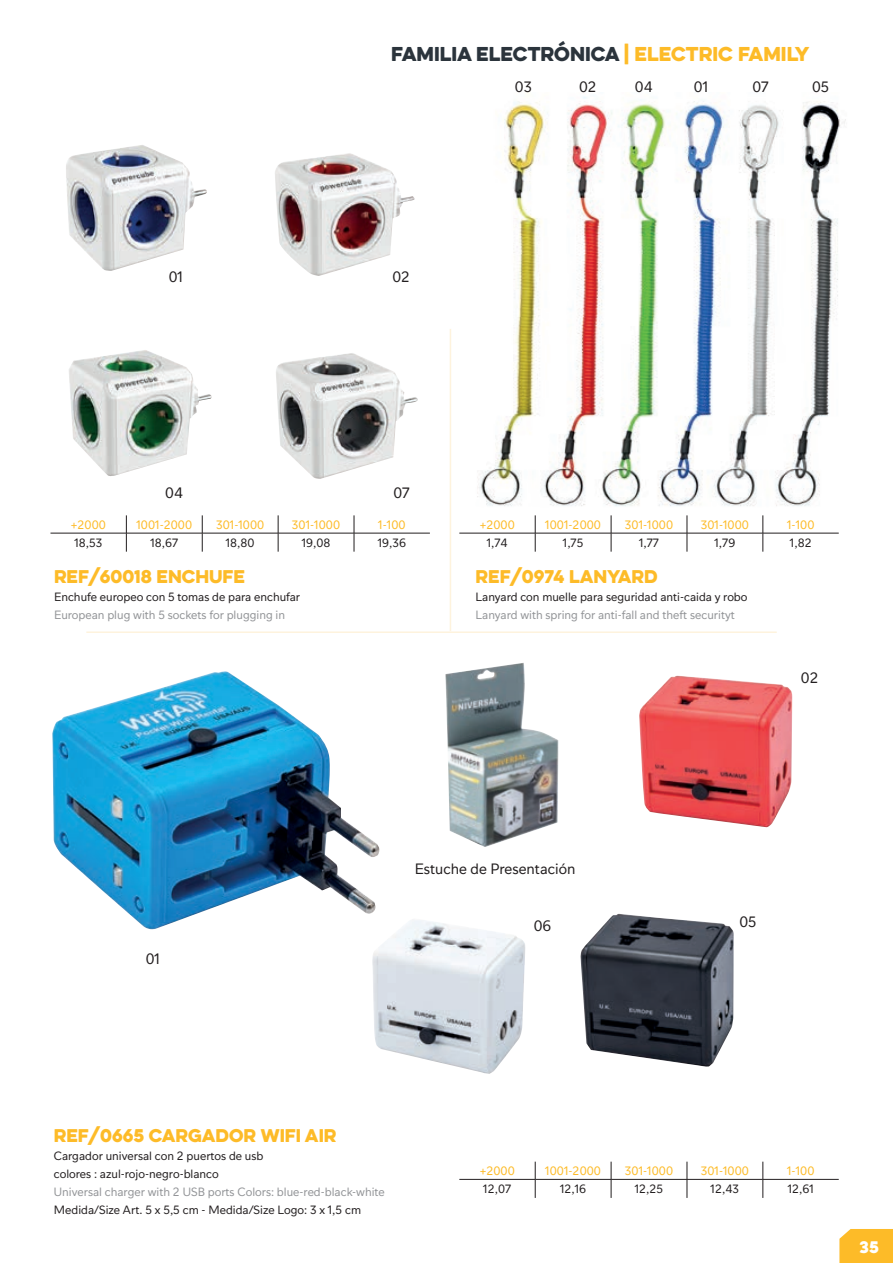
<style>
.page{position:relative;width:893px;height:1263px;background:#fff}
.page>*{position:absolute;margin:0;border:0;box-sizing:border-box;transform-origin:0 0}
.t1{font:18px "Eveleth W01 Clean";color:#2b343c}
.t2{font:16.5px "Eveleth W01 Clean";color:#fdbb28}
.t3{font:15px "Travel";color:#231f20}
.t4{font:15px "Eveleth W01 Clean";color:#fff}
.t5{font:12.15px "Travel";color:#fdbb28}
.t6{font:12px/18px "Travel";color:#231f20}
.t7{font:12px "Travel";color:#939598}
.s1{color:#fdbb28}
</style>
<div class="page">
<div style="left:839px;top:1229px;width:54px;height:34px;background:#fdbb28"></div>
<img style="left:276px;top:353px;width:142px;height:126px">
<img style="left:69px;top:350px;width:143px;height:126px">
<img style="left:66px;top:145px;width:141px;height:126px">
<hr style="left:86px;top:631px;width:691px;height:2px;background:#fef3dd">
<img style="left:52px;top:671px;width:328px;height:258px">
<img style="left:639px;top:676px;width:153px;height:151px">
<img style="left:581px;top:914px;width:153px;height:153px">
<img style="left:372px;top:918px;width:153px;height:156px">
<img style="left:445px;top:663px;width:114px;height:184px">
<img style="left:275px;top:153px;width:140px;height:123px">
<img style="left:477px;top:96px;width:369px;height:410px">
<hr style="left:450px;top:329px;width:1px;height:302px;background:#fef3dd">
<svg style="left:535px;top:1162px;width:1px;height:36px"></svg>
<svg style="left:611px;top:1162px;width:1px;height:36px"></svg>
<svg style="left:686px;top:1162px;width:1px;height:36px"></svg>
<svg style="left:762px;top:1162px;width:1px;height:36px"></svg>
<hr style="left:459px;top:1179px;width:76px;height:1px;background:#231f20">
<hr style="left:535px;top:1179px;width:76px;height:1px;background:#231f20">
<hr style="left:611px;top:1179px;width:76px;height:1px;background:#231f20">
<hr style="left:687px;top:1179px;width:76px;height:1px;background:#231f20">
<hr style="left:763px;top:1179px;width:76px;height:1px;background:#231f20">
<svg style="left:126px;top:515px;width:1px;height:37px"></svg>
<svg style="left:202px;top:515px;width:1px;height:37px"></svg>
<svg style="left:278px;top:515px;width:1px;height:37px"></svg>
<svg style="left:353px;top:515px;width:1px;height:37px"></svg>
<hr style="left:50px;top:533px;width:76px;height:1px;background:#231f20">
<hr style="left:126px;top:533px;width:76px;height:1px;background:#231f20">
<hr style="left:202px;top:533px;width:76px;height:1px;background:#231f20">
<hr style="left:278px;top:533px;width:76px;height:1px;background:#231f20">
<hr style="left:354px;top:533px;width:76px;height:1px;background:#231f20">
<svg style="left:535px;top:515px;width:1px;height:37px"></svg>
<svg style="left:611px;top:515px;width:1px;height:37px"></svg>
<svg style="left:686px;top:515px;width:1px;height:37px"></svg>
<svg style="left:762px;top:515px;width:1px;height:37px"></svg>
<hr style="left:459px;top:533px;width:76px;height:1px;background:#231f20">
<hr style="left:535px;top:533px;width:76px;height:1px;background:#231f20">
<hr style="left:611px;top:533px;width:76px;height:1px;background:#231f20">
<hr style="left:687px;top:533px;width:76px;height:1px;background:#231f20">
<hr style="left:763px;top:533px;width:76px;height:1px;background:#231f20">
<p class="t3" style="left:169px;top:268px;width:16px">01</p>
<h1 class="t1" style="left:391px;top:41px;width:420px">FAMILIA ELECTRÓNICA <span class="s1">| ELECTRIC FAMILY</span></h1>
<p class="t3" style="left:392px;top:268px;width:19px">02</p>
<p class="t3" style="left:515px;top:78px;width:18px">03</p>
<p class="t3" style="left:579px;top:78px;width:19px">02</p>
<p class="t3" style="left:635px;top:78px;width:19px">04</p>
<p class="t3" style="left:694px;top:78px;width:16px">01</p>
<p class="t3" style="left:752px;top:78px;width:18px">07</p>
<p class="t3" style="left:812px;top:78px;width:19px">05</p>
<p class="t3" style="left:165px;top:483px;width:19px">04</p>
<p class="t3" style="left:393px;top:483px;width:18px">07</p>
<p class="t5" style="left:71px;top:517px;width:37px">+2000</p>
<p class="t5" style="left:136px;top:517px;width:57px">1001-2000</p>
<p class="t5" style="left:216px;top:517px;width:50px">301-1000</p>
<p class="t5" style="left:292px;top:517px;width:50px">301-1000</p>
<p class="t5" style="left:378px;top:517px;width:29px">1-100</p>
<p class="t6" style="left:74px;top:533px;width:29px">18,53</p>
<p class="t6" style="left:150px;top:533px;width:29px">18,67</p>
<p class="t6" style="left:226px;top:533px;width:30px">18,80</p>
<p class="t6" style="left:302px;top:533px;width:30px">19,08</p>
<p class="t6" style="left:378px;top:533px;width:30px">19,36</p>
<h2 class="t2" style="left:54px;top:564px;width:193px">REF/60018 ENCHUFE</h2>
<p class="t6" style="left:54px;top:588px;width:248px">Enchufe europeo con 5 tomas de para enchufar</p>
<p class="t7" style="left:54px;top:607px;width:233px">European plug with 5 sockets for plugging in</p>
<p class="t5" style="left:480px;top:517px;width:37px">+2000</p>
<p class="t5" style="left:545px;top:517px;width:57px">1001-2000</p>
<p class="t5" style="left:625px;top:517px;width:50px">301-1000</p>
<p class="t5" style="left:701px;top:517px;width:50px">301-1000</p>
<p class="t5" style="left:787px;top:517px;width:29px">1-100</p>
<p class="t6" style="left:487px;top:533px;width:23px">1,74</p>
<p class="t6" style="left:563px;top:533px;width:22px">1,75</p>
<p class="t6" style="left:639px;top:533px;width:22px">1,77</p>
<p class="t6" style="left:714px;top:533px;width:22px">1,79</p>
<p class="t6" style="left:790px;top:533px;width:23px">1,82</p>
<h2 class="t2" style="left:476px;top:564px;width:184px">REF/0974 LANYARD</h2>
<p class="t6" style="left:476px;top:588px;width:273px">Lanyard con muelle para seguridad anti-caida y robo</p>
<p class="t7" style="left:476px;top:607px;width:261px">Lanyard with spring for anti-fall and theft securityt</p>
<p class="t3" style="left:801px;top:668px;width:19px">02</p>
<p class="t3" style="left:146px;top:950px;width:16px">01</p>
<p class="t3" style="left:415px;top:859px;width:162px">Estuche de Presentación</p>
<p class="t3" style="left:534px;top:917px;width:19px">06</p>
<p class="t3" style="left:739px;top:912px;width:19px">05</p>
<h2 class="t2" style="left:54px;top:1123px;width:284px">REF/0665 CARGADOR WIFI AIR</h2>
<p class="t6" style="left:54px;top:1146px;width:211px">Cargador universal con 2 puertos de usb colores : azul-rojo-negro-blanco</p>
<p class="t7" style="left:54px;top:1184px;width:333px">Universal charger with 2 USB ports Colors: blue-red-black-white</p>
<p class="t6" style="left:54px;top:1200px;width:309px">Medida/Size Art. 5 x 5,5 cm - Medida/Size Logo: 3 x 1,5 cm</p>
<p class="t5" style="left:480px;top:1164px;width:37px">+2000</p>
<p class="t5" style="left:545px;top:1164px;width:57px">1001-2000</p>
<p class="t5" style="left:625px;top:1164px;width:50px">301-1000</p>
<p class="t5" style="left:701px;top:1164px;width:50px">301-1000</p>
<p class="t5" style="left:787px;top:1164px;width:29px">1-100</p>
<p class="t6" style="left:483px;top:1179px;width:29px">12,07</p>
<p class="t6" style="left:560px;top:1179px;width:28px">12,16</p>
<p class="t6" style="left:635px;top:1179px;width:30px">12,25</p>
<p class="t6" style="left:711px;top:1179px;width:30px">12,43</p>
<p class="t6" style="left:788px;top:1179px;width:28px">12,61</p>
<p class="t4" style="left:860px;top:1236px;width:21px">35</p>
</div>
